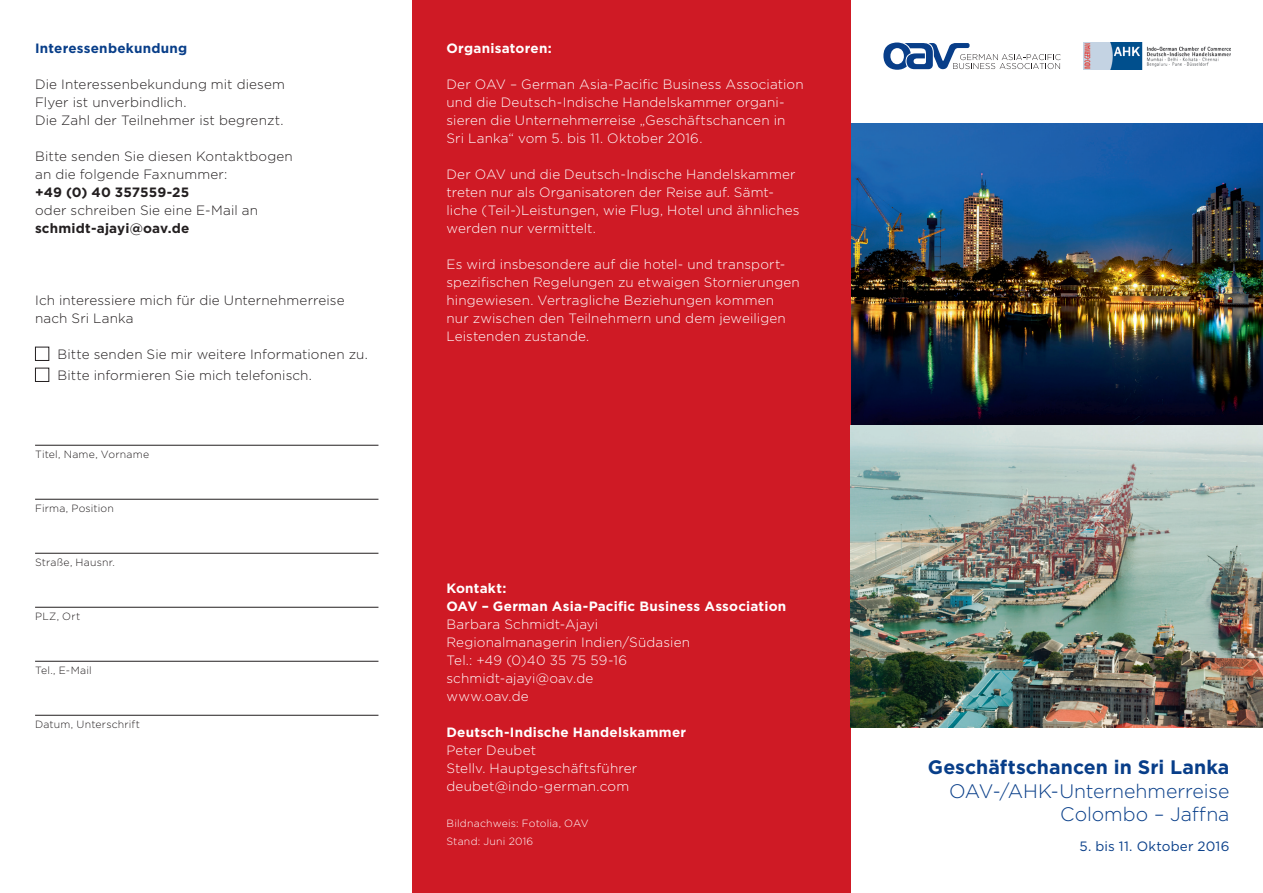
<style>
.page{position:relative;width:1263px;height:893px;background:#fff}
.page>*{position:absolute;margin:0;border:0;box-sizing:border-box;transform-origin:0 0}
.t1{font:300 19.5px/23.4px "Gotham";color:#083e89;text-align:right}
.t2{font:700 19.5px "Gotham";letter-spacing:.005em;color:#083e89}
.t3{font:300 13.5px/18px "Gotham";letter-spacing:.01em;color:#fff}
.t4{font:300 13.5px/18px "Gotham";letter-spacing:.01em;color:#231f20}
.t5{font:700 13.5px/18px "Gotham";letter-spacing:.015em;color:#fff}
.t6{font:700 13.5px "Gotham";letter-spacing:.01em;color:#231f20}
.t7{font:13.5px "Gotham";letter-spacing:.015em;color:#083e89}
.t8{font:700 13.5px "Gotham";letter-spacing:.015em;color:#083e89}
.t9{font:300 10.5px "Gotham";letter-spacing:.02em;color:#231f20}
.t10{font:300 10.5px/18px "Gotham";letter-spacing:.02em;color:#fff}
</style>
<div class="page">
<img style="left:850px;top:123px;width:413px;height:604px">
<svg style="left:883px;top:43px;width:177px;height:27px"></svg>
<div style="left:412px;top:0;width:438px;height:893px;background:#cf1a25"></div>
<hr style="left:35px;top:445px;width:343px;height:1px;background:#231f20">
<hr style="left:35px;top:499px;width:343px;height:1px;background:#231f20">
<hr style="left:35px;top:553px;width:343px;height:1px;background:#231f20">
<hr style="left:35px;top:607px;width:343px;height:1px;background:#231f20">
<hr style="left:35px;top:661px;width:343px;height:1px;background:#231f20">
<hr style="left:35px;top:715px;width:343px;height:1px;background:#231f20">
<div style="left:35px;top:347px;width:14px;height:14px;border:1px solid #231f20"></div>
<div style="left:35px;top:368px;width:14px;height:14px;border:1px solid #231f20"></div>
<img style="left:1083px;top:43px;width:147px;height:27px">
<p class="t8" style="left:35px;top:40px;width:154px">Interessenbekundung</p>
<p class="t4" style="left:35px;top:75px;width:251px">Die Interessenbekundung mit diesem<br>Flyer ist unverbindlich.<br>Die Zahl der Teilnehmer ist begrenzt.</p>
<p class="t4" style="left:35px;top:147px;width:259px">Bitte senden Sie diesen Kontaktbogen an die folgende Faxnummer:</p>
<p class="t6" style="left:35px;top:184px;width:156px">+49 (0) 40 357559-25</p>
<p class="t4" style="left:35px;top:201px;width:224px">oder schreiben Sie eine E-Mail an</p>
<p class="t6" style="left:35px;top:220px;width:156px">schmidt-ajayi@oav.de</p>
<p class="t4" style="left:35px;top:291px;width:311px">Ich interessiere mich für die Unternehmerreise nach Sri Lanka</p>
<p class="t4" style="left:58px;top:344px;width:312px;line-height:21px">Bitte senden Sie mir weitere Informationen zu.<br>Bitte informieren Sie mich telefonisch.</p>
<p class="t9" style="left:35px;top:448px;width:116px">Titel, Name, Vorname</p>
<p class="t9" style="left:35px;top:502px;width:80px">Firma, Position</p>
<p class="t9" style="left:35px;top:556px;width:81px">Straße, Hausnr.</p>
<p class="t9" style="left:35px;top:610px;width:47px">PLZ, Ort</p>
<p class="t9" style="left:35px;top:664px;width:58px">Tel., E-Mail</p>
<p class="t9" style="left:35px;top:718px;width:107px">Datum, Unterschrift</p>
<p class="t5" style="left:446px;top:39px;width:107px">Organisatoren:</p>
<p class="t3" style="left:446px;top:75px;width:359px">Der OAV – German Asia-Pacific Business Association und die Deutsch-Indische Handelskammer organi&shy;sieren die Unternehmerreise „Geschäftschancen in Sri Lanka“ vom 5. bis 11. Oktober 2016.</p>
<p class="t3" style="left:446px;top:165px;width:355px">Der OAV und die Deutsch-Indische Handelskammer treten nur als Organisatoren der Reise auf. Sämt&shy;liche (Teil-)Leistungen, wie Flug, Hotel und ähnliches werden nur vermittelt.</p>
<p class="t3" style="left:446px;top:255px;width:355px">Es wird insbesondere auf die hotel- und transport&shy;spezifischen Regelungen zu etwaigen Stornierungen hingewiesen. Vertragliche Beziehungen kommen<br>nur zwischen den Teilnehmern und dem jeweiligen Leistenden zustande.</p>
<p class="t5" style="left:446px;top:579px;width:341px">Kontakt:<br>OAV – German Asia-Pacific Business Association</p>
<p class="t3" style="left:446px;top:615px;width:245px">Barbara Schmidt-Ajayi<br>Regionalmanagerin Indien/Südasien<br>Tel.: +49 (0)40 35 75 59-16 schmidt-ajayi@oav.de<br>www.oav.de</p>
<p class="t5" style="left:446px;top:723px;width:241px">Deutsch-Indische Handelskammer</p>
<p class="t3" style="left:446px;top:741px;width:192px">Peter Deubet<br>Stellv. Hauptgeschäftsführer deubet@indo-german.com</p>
<p class="t10" style="left:446px;top:814px;width:144px">Bildnachweis: Fotolia, OAV<br>Stand: Juni 2016</p>
<h1 class="t2" style="left:928px;top:755px;width:303px">Geschäftschancen in Sri Lanka</h1>
<h1 class="t1" style="left:949px;top:779px;width:282px">OAV-/AHK-Unternehmerreise<br>Colombo – Jaffna</h1>
<p class="t7" style="left:1079px;top:838px;width:152px">5. bis 11. Oktober 2016</p>
</div>
